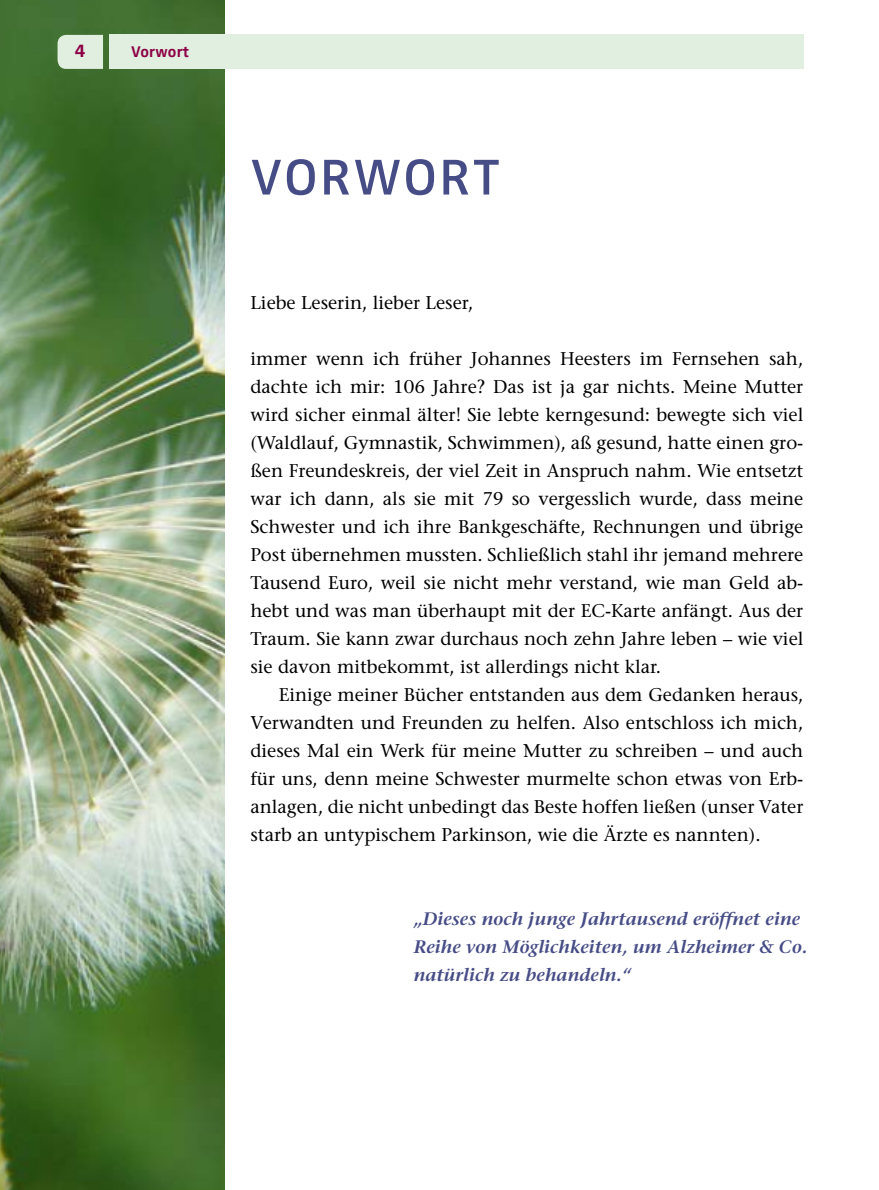
<style>
.page{position:relative;width:879px;height:1190px;background:#fff}
.page>*{position:absolute;margin:0;border:0;box-sizing:border-box;transform-origin:0 0}
.t1{font:600 52px "Zwo Pro";color:#464d86}
.t2{font:18.4px/28px "Stone Serif";color:#000;text-align:justify}
.t3{font:700 18.4px "Zwo Pro";color:#8d0046}
.t4{font:italic 600 18px/28px "Stone Serif";color:#464d86}
.t5{font:700 16px "Zwo Pro";letter-spacing:.01em;color:#8d0046}
</style>
<div class="page">
<img style="left:0;top:0;width:225px;height:1189px">
<div style="left:58px;top:35px;width:45px;height:34px;background:#e1efe0"></div>
<div style="left:109px;top:35px;width:694px;height:34px;background:#e1efe0"></div>
<p class="t3" style="left:75px;top:40px;width:12px">4</p>
<p class="t5" style="left:131px;top:42px;width:59px">Vorwort</p>
<h1 class="t1" style="left:251px;top:147px;width:250px">VORWORT</h1>
<p class="t2" style="left:250px;top:288px;width:224px">Liebe Leserin, lieber Leser,</p>
<p class="t2" style="left:250px;top:344px;width:554px">immer wenn ich früher Johannes Heesters im Fernsehen sah, dachte ich mir: 106 Jahre? Das ist ja gar nichts. Meine Mutter wird sicher einmal älter! Sie lebte kerngesund: bewegte sich viel (Waldlauf, Gymnastik, Schwimmen), aß gesund, hatte einen gro&shy;ßen Freundeskreis, der viel Zeit in Anspruch nahm. Wie entsetzt war ich dann, als sie mit 79 so vergesslich wurde, dass meine Schwester und ich ihre Bankgeschäfte, Rechnungen und übrige Post übernehmen mussten. Schließlich stahl ihr jemand mehrere Tausend Euro, weil sie nicht mehr verstand, wie man Geld ab&shy;hebt und was man überhaupt mit der EC-Karte anfängt. Aus der Traum. Sie kann zwar durchaus noch zehn Jahre leben – wie viel sie davon mitbekommt, ist allerdings nicht klar.</p>
<p class="t2" style="left:250px;top:681px;width:554px;text-indent:28px">Einige meiner Bücher entstanden aus dem Gedanken heraus, Verwandten und Freunden zu helfen. Also entschloss ich mich, dieses Mal ein Werk für meine Mutter zu schreiben – und auch für uns, denn meine Schwester murmelte schon etwas von Erb&shy;anlagen, die nicht unbedingt das Beste hoffen ließen (unser Vater starb an untypischem Parkinson, wie die Ärzte es nannten).</p>
<p class="t4" style="left:414px;top:905px;width:395px">„Dieses noch junge Jahrtausend eröffnet eine<br>Reihe von Möglichkeiten, um Alzheimer &amp; Co. natürlich zu behandeln.“</p>
</div>
